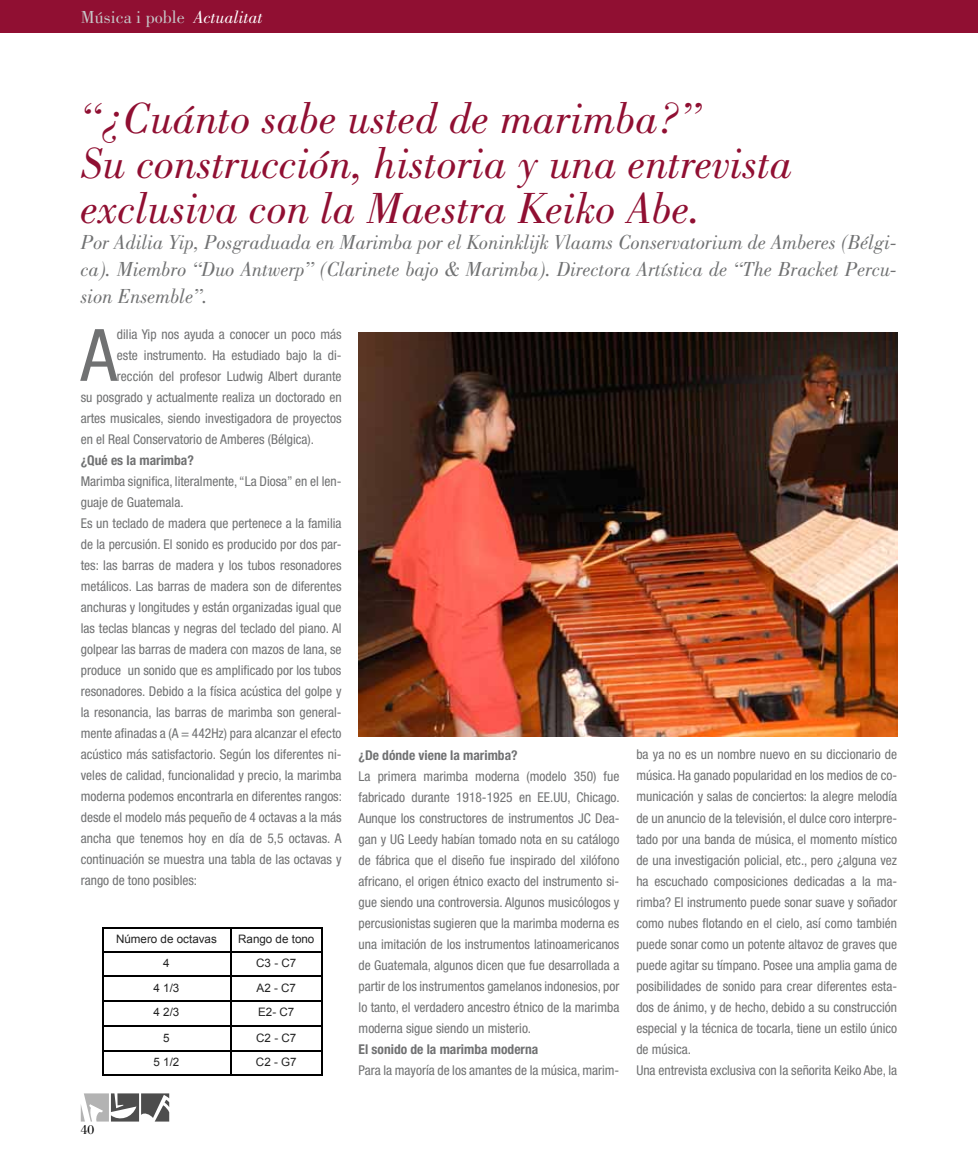
<style>
.page{position:relative;width:978px;height:1170px;background:#fff}
.page>*{position:absolute;margin:0;border:0;box-sizing:border-box;transform-origin:0 0}
.t1{font:condensed 72.3px "Helvetica Neue";color:#707172}
.t2{font:italic 45px/45px "Bodoni";color:#900f32}
.t3{font:italic 21px/27px "Bodoni";color:#707172;text-align:justify}
.t4{font:18px "Bodoni";color:#c6c7c8}
.t5{font:condensed 13.5px/21px "Helvetica Neue";color:#707172}
.t6{font:700 condensed 13.5px "Helvetica Neue";color:#707172}
.t7{font:13.5px "Bodoni";color:#000}
.t8{font:11.7px "Arial";color:#222}
.s1{font-style:italic;color:#fff}
</style>
<div class="page">
<div style="left:0;top:0;width:978px;height:33px;background:#900f32"></div>
<svg style="left:81px;top:1093px;width:88px;height:28px"></svg>
<img style="left:359px;top:332px;width:538px;height:404px">
<hr style="left:103px;top:927px;width:127px;height:1px;background:#000">
<hr style="left:231px;top:927px;width:90px;height:1px;background:#000">
<hr style="left:103px;top:951px;width:127px;height:1px;background:#000">
<hr style="left:231px;top:951px;width:90px;height:1px;background:#000">
<hr style="left:103px;top:975px;width:127px;height:1px;background:#000">
<hr style="left:231px;top:975px;width:90px;height:1px;background:#000">
<hr style="left:103px;top:1000px;width:127px;height:1px;background:#000">
<hr style="left:231px;top:1000px;width:90px;height:1px;background:#000">
<hr style="left:103px;top:1025px;width:127px;height:1px;background:#000">
<hr style="left:231px;top:1025px;width:90px;height:1px;background:#000">
<hr style="left:103px;top:1049px;width:127px;height:1px;background:#000">
<hr style="left:231px;top:1049px;width:90px;height:1px;background:#000">
<svg style="left:102px;top:927px;width:1px;height:148px"></svg>
<hr style="left:103px;top:1074px;width:127px;height:1px;background:#000">
<svg style="left:230px;top:927px;width:1px;height:148px"></svg>
<hr style="left:231px;top:1074px;width:90px;height:1px;background:#000">
<svg style="left:321px;top:927px;width:1px;height:148px"></svg>
<h3 class="t4" style="left:81px;top:7px;width:184px">Música i poble <span class="s1">Actualitat</span></h3>
<h2 class="t2" style="left:81px;top:95px;width:713px">“¿Cuánto sabe usted de marimba?”<br>Su construcción, historia y una entrevista exclusiva con la Maestra Keiko Abe.</h2>
<h3 class="t3" style="left:81px;top:228px;width:818px">Por Adilia Yip, Posgraduada en Marimba por el Koninklijk Vlaams Conservatorium de Amberes (Bélgi&shy;ca). Miembro “Duo Antwerp” (Clarinete bajo &amp; Marimba). Directora Artística de “The Bracket Percu&shy;sion Ensemble”.</h3>
<h1 class="t1" style="left:81px;top:313px;width:38px">A</h1>
<p class="t5" style="left:117px;top:323px;width:226px">dilia Yip nos ayuda a conocer un poco más</p>
<p class="t5" style="left:117px;top:344px;width:226px">este instrumento. Ha estudiado bajo la di-</p>
<p class="t5" style="left:117px;top:365px;width:226px">rección del profesor Ludwig Albert durante</p>
<p class="t5" style="left:81px;top:386px;width:262px">su posgrado y actualmente realiza un doctorado en</p>
<p class="t5" style="left:81px;top:407px;width:262px">artes musicales, siendo investigadora de proyectos</p>
<p class="t5" style="left:81px;top:428px;width:235px">en el Real Conservatorio de Amberes (Bélgica).</p>
<p class="t6" style="left:81px;top:452px;width:115px">¿Qué es la marimba?</p>
<p class="t5" style="left:81px;top:470px;width:263px">Marimba significa, literalmente, “La Diosa” en el len&shy;guaje de Guatemala.<br>Es un teclado de madera que pertenece a la familia de la percusión. El sonido es producido por dos par&shy;tes: las barras de madera y los tubos resonadores metálicos. Las barras de madera son de diferentes anchuras y longitudes y están organizadas igual que las teclas blancas y negras del teclado del piano. Al golpear las barras de madera con mazos de lana, se produce un sonido que es amplificado por los tubos resonadores. Debido a la física acústica del golpe y la resonancia, las barras de marimba son general&shy;mente afinadas a (A = 442Hz) para alcanzar el efecto acústico más satisfactorio. Según los diferentes ni&shy;veles de calidad, funcionalidad y precio, la marimba moderna podemos encontrarla en diferentes rangos: desde el modelo más pequeño de 4 octavas a la más ancha que tenemos hoy en día de 5,5 octavas. A continuación se muestra una tabla de las octavas y rango de tono posibles:</p>
<p class="t8" style="left:116px;top:931px;width:102px">Número de octavas</p>
<p class="t8" style="left:238px;top:931px;width:78px">Rango de tono</p>
<p class="t8" style="left:163px;top:955px;width:8px">4</p>
<p class="t8" style="left:256px;top:955px;width:42px">C3 - C7</p>
<p class="t8" style="left:154px;top:979px;width:27px">4 1/3</p>
<p class="t8" style="left:257px;top:979px;width:41px">A2 - C7</p>
<p class="t8" style="left:154px;top:1004px;width:27px">4 2/3</p>
<p class="t8" style="left:258px;top:1004px;width:38px">E2- C7</p>
<p class="t8" style="left:163px;top:1029px;width:8px">5</p>
<p class="t8" style="left:256px;top:1029px;width:42px">C2 - C7</p>
<p class="t8" style="left:154px;top:1053px;width:27px">5 1/2</p>
<p class="t8" style="left:256px;top:1053px;width:42px">C2 - G7</p>
<p class="t6" style="left:359px;top:746px;width:161px">¿De dónde viene la marimba?</p>
<p class="t5" style="left:359px;top:765px;width:263px;text-align:justify">La primera marimba moderna (modelo 350) fue fabricado durante 1918-1925 en EE.UU, Chicago.<br>Aunque los constructores de instrumentos JC Dea&shy;gan y UG Leedy habían tomado nota en su catálogo de fábrica que el diseño fue inspirado del xilófono africano, el origen étnico exacto del instrumento si&shy;gue siendo una controversia. Algunos musicólogos y percusionistas sugieren que la marimba moderna es una imitación de los instrumentos latinoamericanos de Guatemala, algunos dicen que fue desarrollada a partir de los instrumentos gamelanos indonesios, por lo tanto, el verdadero ancestro étnico de la marimba moderna sigue siendo un misterio.</p>
<p class="t6" style="left:359px;top:1040px;width:181px">El sonido de la marimba moderna</p>
<p class="t5" style="left:359px;top:1059px;width:262px">Para la mayoría de los amantes de la música, marim-</p>
<p class="t5" style="left:636px;top:744px;width:262px">ba ya no es un nombre nuevo en su diccionario de música. Ha ganado popularidad en los medios de co&shy;municación y salas de conciertos: la alegre melodía de un anuncio de la televisión, el dulce coro interpre&shy;tado por una banda de música, el momento místico de una investigación policial, etc., pero ¿alguna vez ha escuchado composiciones dedicadas a la ma&shy;rimba? El instrumento puede sonar suave y soñador como nubes flotando en el cielo, así como también puede sonar como un potente altavoz de graves que puede agitar su tímpano. Posee una amplia gama de posibilidades de sonido para crear diferentes esta&shy;dos de ánimo, y de hecho, debido a su construcción especial y la técnica de tocarla, tiene un estilo único de música.<br>Una entrevista exclusiva con la señorita Keiko Abe, la</p>
<p class="t7" style="left:81px;top:1122px;width:15px">40</p>
</div>
